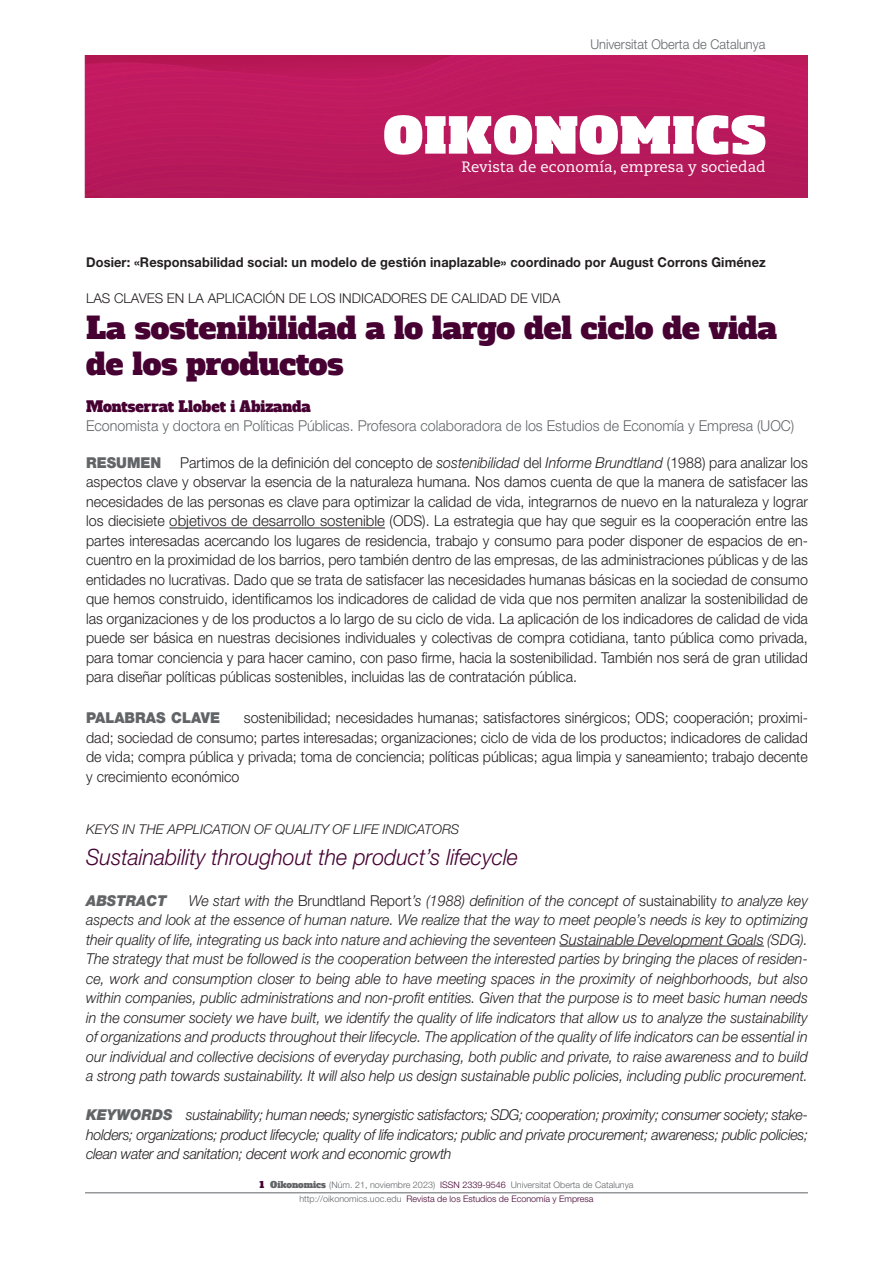
<style>
.page{position:relative;width:893px;height:1263px;background:#fff}
.page>*{position:absolute;margin:0;border:0;box-sizing:border-box;transform-origin:0 0}
._01_titulo{font:30px/36px "Alfa Slab One";color:#460132}
._02_titulo_segundo_idioma{font:italic 300 22.5px "Helvetica Neue LT Std";color:#460132;scale:.95 1}
._02_resumen{font:300 15px/19.5px "Helvetica Neue LT Std";color:#231f20;text-align:justify;scale:.95 1}
._02_abstract_text{font:italic 300 15px/19.5px "Helvetica Neue LT Std";letter-spacing:-.01em;color:#231f20;text-align:justify;scale:.95 1}
._01_universidad{font:300 15px "Helvetica Neue LT Std";color:#626568;scale:.95 1}
.t1{font:15px "Caecilia LT Std";color:#fff}
._01_autor_1{font:15px "Alfa Slab One";color:#460132;scale:.95 1}
._02_resumen-2{font:900 15px "Helvetica Neue LT Std";color:#626568;scale:.95 1}
._02_abstract_text-2{font:italic 900 15px "Helvetica Neue LT Std";color:#626568;scale:.95 1}
._01_articulo{font:700 13.5px "Helvetica Neue LT Std";letter-spacing:.01em;color:#231f20;scale:.95 1}
._01_articulo-2{font:300 13.5px "Helvetica Neue LT Std";color:#231f20}
._02_titulo_segundo_idioma-2{font:italic 300 13.5px "Helvetica Neue LT Std";color:#231f20}
.t2{font:300 13.5px "Helvetica Neue LT Std";color:#626568;scale:.95 1}
.t3{font:300 9px/13.6px "Helvetica Neue LT Std";color:#626568;text-align:center}
.s1{font-style:italic}
.s2{font-style:normal}
.s3{font-weight:900;color:#626568}
.s4{font-family:"Alfa Slab One";font-weight:400;color:#460132}
.s5{font-family:"Alfa Slab One";font-weight:400}
.s6{color:#460132}
</style>
<div class="page">
<img style="left:85px;top:56px;width:723px;height:142px">
<svg style="left:384px;top:115px;width:381px;height:40px"></svg>
<hr style="left:85px;top:1192px;width:723px;height:1px;background:#626568">
<hr style="left:169px;top:528px;width:216px;height:1px;background:#231f20">
<hr style="left:559px;top:946px;width:205px;height:1px;background:#231f20">
<p class="t2" style="left:590px;top:36px;width:186px">Universitat Oberta de Catalunya</p>
<p class="t1" style="left:461px;top:158px;width:306px">Revista de economía, empresa y sociedad</p>
<p class="_01_articulo" style="left:86px;top:254px;width:717px">Dosier: «Responsabilidad social: un modelo de gestión inaplazable» coordinado por August Corrons Giménez</p>
<p class="_01_articulo-2" style="left:86px;top:290px;width:476px">LAS CLAVES EN LA APLICACIÓN DE LOS INDICADORES DE CALIDAD DE VIDA</p>
<p class="_01_titulo" style="left:86px;top:311px;width:692px">La sostenibilidad a lo largo del ciclo de vida de los productos</p>
<p class="_01_autor_1" style="left:86px;top:396px;width:238px">Montserrat Llobet i Abizanda</p>
<p class="_01_universidad" style="left:86px;top:417px;width:747px">Economista y doctora en Políticas Públicas. Profesora colaboradora de los Estudios de Economía y Empresa (UOC)</p>
<p class="_02_resumen-2" style="left:86px;top:454px;width:81px">RESUMEN</p>
<p class="_02_resumen" style="left:86px;top:453px;width:761px;text-indent:94px">Partimos de la definición del concepto de <span class="s1">sostenibilidad</span> del <span class="s1">Informe Brundtland</span> (1988) para analizar los aspectos clave y observar la esencia de la naturaleza humana. Nos damos cuenta de que la manera de satisfacer las necesidades de las personas es clave para optimizar la calidad de vida, integrarnos de nuevo en la naturaleza y lograr los diecisiete objetivos de desarrollo sostenible (ODS). La estrategia que hay que seguir es la cooperación entre las partes interesadas acercando los lugares de residencia, trabajo y consumo para poder disponer de espacios de en&shy;cuentro en la proximidad de los barrios, pero también dentro de las empresas, de las administraciones públicas y de las entidades no lucrativas. Dado que se trata de satisfacer las necesidades humanas básicas en la sociedad de consumo que hemos construido, identificamos los indicadores de calidad de vida que nos permiten analizar la sostenibilidad de las organizaciones y de los productos a lo largo de su ciclo de vida. La aplicación de los indicadores de calidad de vida puede ser básica en nuestras decisiones individuales y colectivas de compra cotidiana, tanto pública como privada, para tomar conciencia y para hacer camino, con paso firme, hacia la sostenibilidad. También nos será de gran utilidad para diseñar políticas públicas sostenibles, incluidas las de contratación pública.</p>
<p class="_02_resumen-2" style="left:86px;top:709px;width:143px">PALABRAS CLAVE</p>
<p class="_02_resumen" style="left:86px;top:708px;width:761px;text-indent:158px">sostenibilidad; necesidades humanas; satisfactores sinérgicos; ODS; cooperación; proximi&shy;dad; sociedad de consumo; partes interesadas; organizaciones; ciclo de vida de los productos; indicadores de calidad de vida; compra pública y privada; toma de conciencia; políticas públicas; agua limpia y saneamiento; trabajo decente y crecimiento económico</p>
<p class="_02_titulo_segundo_idioma-2" style="left:86px;top:821px;width:375px">KEYS IN THE APPLICATION OF QUALITY OF LIFE INDICATORS</p>
<p class="_02_titulo_segundo_idioma" style="left:86px;top:843px;width:456px">Sustainability throughout the product’s lifecycle</p>
<p class="_02_abstract_text-2" style="left:86px;top:891px;width:86px">ABSTRACT</p>
<p class="_02_abstract_text" style="left:86px;top:890px;width:761px;text-indent:103px">We start with the <span class="s2">Brundtland Report</span>’s (1988) definition of the concept of <span class="s2">sustainability</span> to analyze key aspects and look at the essence of human nature. We realize that the way to meet people’s needs is key to optimizing their quality of life, integrating us back into nature and achieving the seventeen Sustainable Development Goals (SDG).<br>The strategy that must be followed is the cooperation between the interested parties by bringing the places of residen&shy;ce, work and consumption closer to being able to have meeting spaces in the proximity of neighborhoods, but also within companies, public administrations and non-profit entities. Given that the purpose is to meet basic human needs in the consumer society we have built, we identify the quality of life indicators that allow us to analyze the sustainability of organizations and products throughout their lifecycle. The application of the quality of life indicators can be essential in our individual and collective decisions of everyday purchasing, both public and private, to raise awareness and to build a strong path towards sustainability. It will also help us design sustainable public policies, including public procurement.</p>
<p class="_02_abstract_text" style="left:86px;top:1105px;width:761px"><span class="s3">KEYWORDS</span> sustainability; human needs; synergistic satisfactors; SDG; cooperation; proximity; consumer society; stake&shy;holders; organizations; product lifecycle; quality of life indicators; public and private procurement; awareness; public policies; clean water and sanitation; decent work and economic growth</p>
<p class="t3" style="left:259px;top:1178px;width:376px"><span class="s4">1</span> <span class="s5">Oikonomics</span> (Núm. 21, noviembre 2023) <span class="s6">ISSN 2339-9546</span> Universitat Oberta de Catalunya http://oikonomics.uoc.edu <span class="s6">Revista de los Estudios de Economía y Empresa</span></p>
</div>
